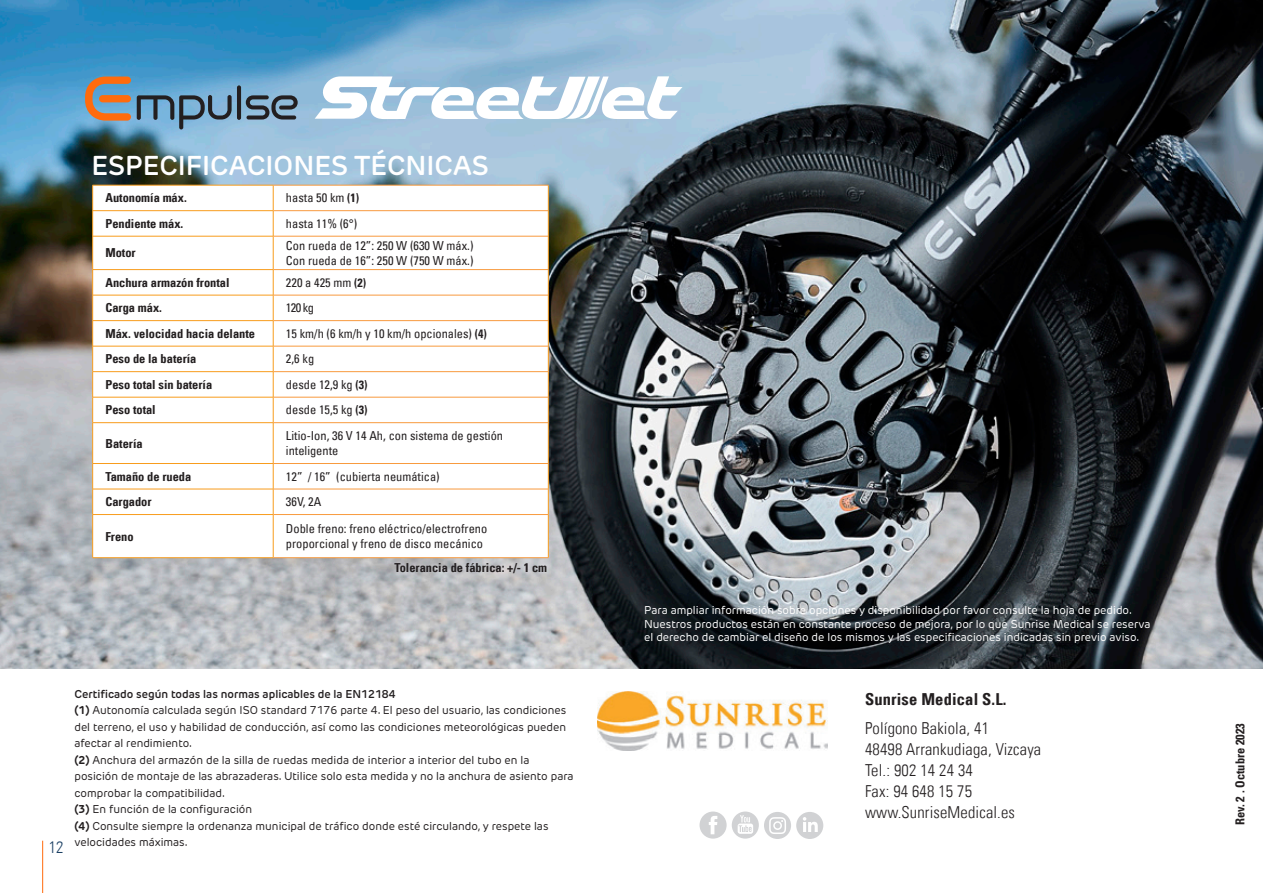
<style>
.page{position:relative;width:1263px;height:893px;background:#fff}
.page>*{position:absolute;margin:0;border:0;box-sizing:border-box;transform-origin:0 0}
.Paragraph_Style_3_He{font:600 27px "New Rubrik Edge";color:#fff}
.Copy_Head_Univers_Co{font:16.5px/21px "Univers Com 47 Light Cond";letter-spacing:.01em;color:#231f20}
.Copy_Head_Univers_Co-2{font:16.5px "Univers Com 67 Bold Cond";letter-spacing:.01em;color:#231f20}
.t1{font:16.5px "Univers Com 47 Light Cond";color:#1b4064}
.t2{font:condensed 12.45px/15px "Univers Com 57";color:#231f20}
.t3{font:12.45px "Univers Com 67 Bold Cond";color:#231f20}
.Paragraph_Style_2_bo{font:11.25px/16.5px "New Rubrik Edge";color:#231f20;text-align:justify}
.Paragraph_Style_2_bo-2{font:11.25px "New Rubrik Edge";color:#fff}
.Paragraph_Style_2_bo-3{font:600 11.25px "New Rubrik Edge";color:#231f20}
.s1{font-family:"Univers Com 67 Bold Cond";font-stretch:normal;font-size:12px}
.s2{font-weight:700}
</style>
<div class="page">
<hr style="left:42px;top:841px;width:1px;height:52px;background:#ff6b0d">
<img style="left:597px;top:691px;width:230px;height:60px">
<img style="left:0;top:0;width:1263px;height:668px">
<svg style="left:85px;top:77px;width:46px;height:44px"></svg>
<svg style="left:137px;top:95px;width:95px;height:34px"></svg>
<hr style="left:237px;top:85px;width:4px;height:35px;background:#231f20;border-radius:2px">
<svg style="left:246px;top:95px;width:52px;height:25px"></svg>
<svg style="left:93px;top:186px;width:455px;height:371px"></svg>
<svg style="left:548px;top:186px;width:1px;height:50px"></svg>
<hr style="left:548px;top:236px;width:1px;height:34px;background:#f89c1c">
<hr style="left:548px;top:423px;width:1px;height:40px;background:#f89c1c">
<hr style="left:548px;top:514px;width:1px;height:43px;background:#f89c1c">
<svg style="left:548px;top:270px;width:1px;height:152px"></svg>
<svg style="left:548px;top:464px;width:1px;height:50px"></svg>
<svg style="left:273px;top:186px;width:1px;height:50px"></svg>
<hr style="left:273px;top:236px;width:1px;height:33px;background:#f89c1c">
<hr style="left:273px;top:423px;width:1px;height:40px;background:#f89c1c">
<hr style="left:273px;top:514px;width:1px;height:43px;background:#f89c1c">
<svg style="left:273px;top:270px;width:1px;height:152px"></svg>
<svg style="left:273px;top:464px;width:1px;height:50px"></svg>
<hr style="left:92px;top:185px;width:181px;height:1px;background:#f89c1c">
<hr style="left:92px;top:210px;width:181px;height:1px;background:#f89c1c">
<svg style="left:92px;top:185px;width:1px;height:51px"></svg>
<hr style="left:92px;top:236px;width:181px;height:1px;background:#f89c1c">
<hr style="left:92px;top:236px;width:1px;height:33px;background:#f89c1c">
<hr style="left:92px;top:269px;width:181px;height:1px;background:#f89c1c">
<hr style="left:92px;top:295px;width:181px;height:1px;background:#f89c1c">
<hr style="left:92px;top:320px;width:181px;height:1px;background:#f89c1c">
<hr style="left:92px;top:371px;width:181px;height:1px;background:#f89c1c">
<hr style="left:92px;top:423px;width:1px;height:40px;background:#f89c1c">
<hr style="left:92px;top:514px;width:1px;height:43px;background:#f89c1c">
<hr style="left:273px;top:185px;width:276px;height:1px;background:#f89a3e">
<hr style="left:273px;top:210px;width:275px;height:1px;background:#f89a3e">
<hr style="left:273px;top:236px;width:275px;height:1px;background:#f89a3e">
<hr style="left:273px;top:269px;width:275px;height:1px;background:#f89a3e">
<hr style="left:273px;top:295px;width:275px;height:1px;background:#f89a3e">
<hr style="left:273px;top:320px;width:275px;height:1px;background:#f89a3e">
<hr style="left:273px;top:346px;width:276px;height:1px;background:#f89a3e">
<hr style="left:273px;top:371px;width:276px;height:1px;background:#f89a3e">
<hr style="left:273px;top:397px;width:276px;height:1px;background:#f89a3e">
<hr style="left:273px;top:422px;width:276px;height:1px;background:#f89a3e">
<hr style="left:273px;top:463px;width:276px;height:1px;background:#f89a3e">
<hr style="left:273px;top:489px;width:276px;height:1px;background:#f89a3e">
<hr style="left:273px;top:514px;width:275px;height:1px;background:#f89a3e">
<hr style="left:92px;top:346px;width:181px;height:1px;background:#f89c1c">
<hr style="left:92px;top:397px;width:181px;height:1px;background:#f89c1c">
<svg style="left:92px;top:270px;width:1px;height:152px"></svg>
<hr style="left:92px;top:422px;width:181px;height:1px;background:#f89c1c">
<hr style="left:92px;top:463px;width:181px;height:1px;background:#f89c1c">
<svg style="left:92px;top:464px;width:1px;height:50px"></svg>
<hr style="left:92px;top:489px;width:181px;height:1px;background:#f89c1c">
<hr style="left:93px;top:514px;width:180px;height:1px;background:#f89c1c">
<hr style="left:92px;top:557px;width:181px;height:1px;background:#f89c1c">
<hr style="left:273px;top:557px;width:276px;height:1px;background:#f89a3e">
<svg style="left:315px;top:76px;width:367px;height:43px"></svg>
<div style="left:699px;top:811px;width:28px;height:28px;background:#d1d2d4;border-radius:50%"></div>
<svg style="left:709px;top:816px;width:8px;height:18px"></svg>
<div style="left:732px;top:811px;width:27px;height:28px;background:#d1d2d4;border-radius:50%"></div>
<svg style="left:738px;top:815px;width:15px;height:19px"></svg>
<div style="left:796px;top:812px;width:27px;height:27px;background:#d1d2d4;border-radius:50%"></div>
<svg style="left:803px;top:817px;width:15px;height:15px"></svg>
<div style="left:764px;top:812px;width:27px;height:27px;background:#d1d2d4;border-radius:50%"></div>
<svg style="left:769px;top:817px;width:17px;height:17px"></svg>
<p class="Paragraph_Style_3_He" style="left:91px;top:149px;width:399px">ESPECIFICACIONES TÉCNICAS</p>
<p class="t3" style="left:105px;top:190px;width:83px">Autonomía máx.</p>
<p class="t2" style="left:286px;top:190px;width:75px">hasta 50 km <span class="s1">(1)</span></p>
<p class="t3" style="left:105px;top:216px;width:79px">Pendiente máx.</p>
<p class="t2" style="left:286px;top:216px;width:73px">hasta 11% (6°)</p>
<p class="t3" style="left:105px;top:245px;width:32px">Motor</p>
<p class="t2" style="left:286px;top:238px;width:189px">Con rueda de 12”: 250 W (630 W máx.)<br>Con rueda de 16”: 250 W (750 W máx.)</p>
<p class="t3" style="left:105px;top:275px;width:126px">Anchura armazón frontal</p>
<p class="t2" style="left:286px;top:275px;width:82px">220 a 425 mm <span class="s1">(2)</span></p>
<p class="t3" style="left:105px;top:300px;width:58px">Carga máx.</p>
<p class="t2" style="left:286px;top:300px;width:29px">120 kg</p>
<p class="t3" style="left:105px;top:326px;width:151px">Máx. velocidad hacia delante</p>
<p class="t2" style="left:286px;top:326px;width:202px">15 km/h (6 km/h y 10 km/h opcionales) <span class="s1">(4)</span></p>
<p class="t3" style="left:105px;top:351px;width:93px">Peso de la batería</p>
<p class="t2" style="left:286px;top:351px;width:30px">2,6 kg</p>
<p class="t3" style="left:105px;top:377px;width:108px">Peso total sin batería</p>
<p class="t2" style="left:286px;top:377px;width:83px">desde 12,9 kg <span class="s1">(3)</span></p>
<p class="t3" style="left:105px;top:402px;width:52px">Peso total</p>
<p class="t2" style="left:286px;top:402px;width:83px">desde 15,5 kg <span class="s1">(3)</span></p>
<p class="t3" style="left:105px;top:435px;width:39px">Batería</p>
<p class="t2" style="left:286px;top:428px;width:219px">Litio-Ion, 36 V 14 Ah, con sistema de gestión inteligente</p>
<p class="t3" style="left:105px;top:469px;width:87px">Tamaño de rueda</p>
<p class="t2" style="left:286px;top:469px;width:155px">12” / 16” (cubierta neumática)</p>
<p class="t3" style="left:105px;top:494px;width:48px">Cargador</p>
<p class="t2" style="left:286px;top:494px;width:37px">36V, 2A</p>
<p class="t3" style="left:105px;top:529px;width:30px">Freno</p>
<p class="t2" style="left:286px;top:521px;width:203px">Doble freno: freno eléctrico/electrofreno proporcional y freno de disco mecánico</p>
<p class="t3" style="left:394px;top:560px;width:154px">Tolerancia de fábrica: +/- 1 cm</p>
<h2 class="t1" style="left:49px;top:837px;width:16px">12</h2>
<p class="Paragraph_Style_2_bo-3" style="left:74px;top:687px;width:323px">Certificado según todas las normas aplicables de la EN12184</p>
<p class="Paragraph_Style_2_bo" style="left:74px;top:702px;width:493px"><span class="s2">(1)</span> Autonomía calculada según ISO standard 7176 parte 4. El peso del usuario, las condiciones del terreno, el uso y habilidad de conducción, así como las condiciones meteorológicas pueden afectar al rendimiento.</p>
<p class="Paragraph_Style_2_bo" style="left:74px;top:751px;width:501px;text-align:left"><span class="s2">(2)</span> Anchura del armazón de la silla de ruedas medida de interior a interior del tubo en la posición de montaje de las abrazaderas. Utilice solo esta medida y no la anchura de asiento para comprobar la compatibilidad.</p>
<p class="Paragraph_Style_2_bo" style="left:74px;top:801px;width:179px"><span class="s2">(3)</span> En función de la configuración</p>
<p class="Paragraph_Style_2_bo" style="left:74px;top:817px;width:476px"><span class="s2">(4)</span> Consulte siempre la ordenanza municipal de tráfico donde esté circulando, y respete las</p>
<p class="Paragraph_Style_2_bo" style="left:74px;top:834px;width:115px">velocidades máximas.</p>
<p class="Paragraph_Style_2_bo-2" style="left:644px;top:603px;width:489px">Para ampliar información sobre opciones y disponibilidad por favor consulte la hoja de pedido.</p>
<p class="Paragraph_Style_2_bo-2" style="left:644px;top:617px;width:508px">Nuestros productos están en constante proceso de mejora, por lo que Sunrise Medical se reserva</p>
<p class="Paragraph_Style_2_bo-2" style="left:644px;top:630px;width:497px">el derecho de cambiar el diseño de los mismos y las especificaciones indicadas sin previo aviso.</p>
<p class="Copy_Head_Univers_Co-2" style="left:865px;top:689px;width:143px">Sunrise Medical S.L.</p>
<p class="Copy_Head_Univers_Co" style="left:865px;top:718px;width:178px">Polígono Bakiola, 41<br>48498 Arrankudiaga, Vizcaya<br>Tel.: 902 14 24 34<br>Fax: 94 648 15 75 www.SunriseMedical.es</p>
<p class="t3" style="left:1232px;top:825px;width:104px;rotate:-90deg">Rev. 2 . Octubre 2023</p>
</div>
